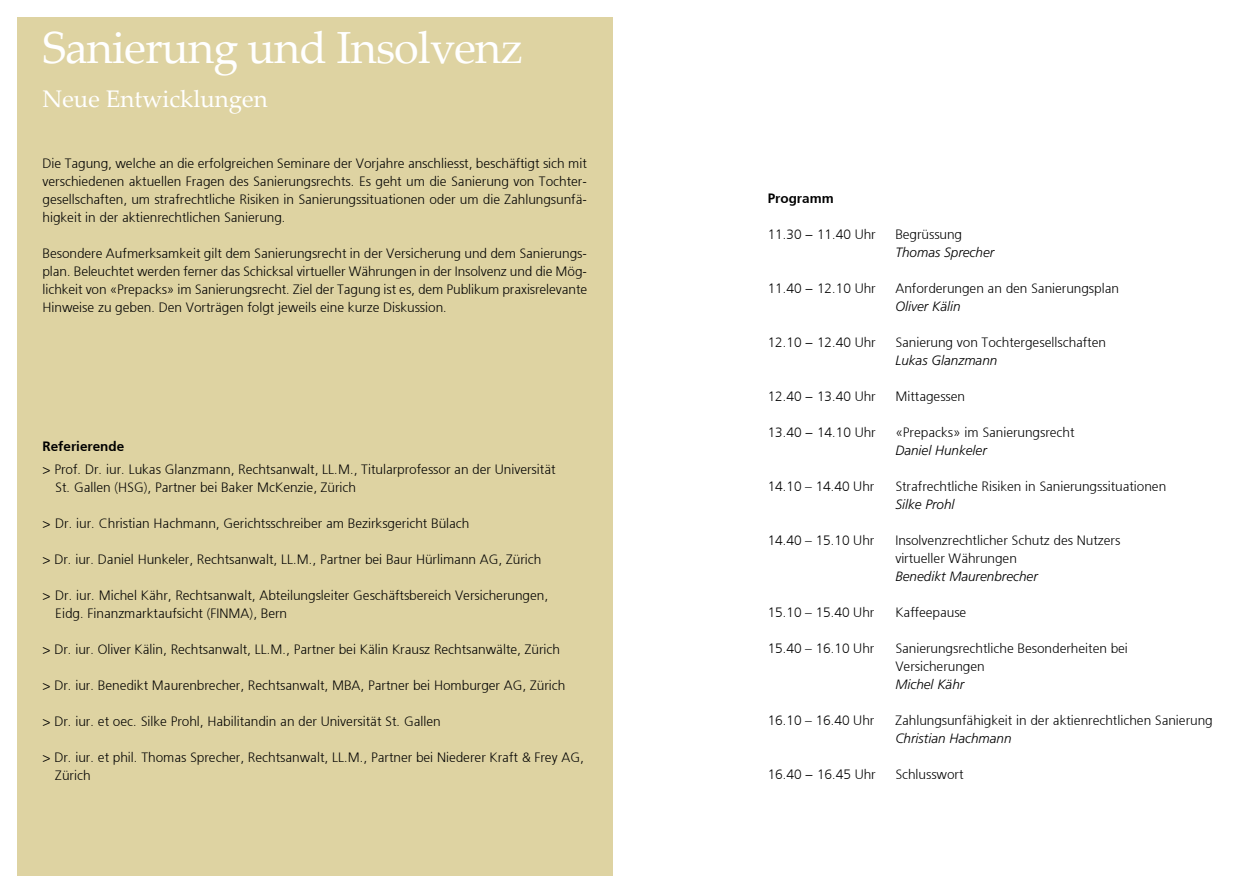
<style>
.page{position:relative;width:1259px;height:893px;background:#fff}
.page>*{position:absolute;margin:0;border:0;box-sizing:border-box;transform-origin:0 0}
.t1{font:45px "Palatino Linotype";letter-spacing:-.02em;color:#fff}
.t2{font:24px "Palatino Linotype";color:#fff}
.t3{font:300 13.5px/18px "Frutiger 45";color:#000}
.t4{font:italic 300 13.5px "Frutiger LT Std";color:#000}
.t5{font:300 13.5px "Frutiger 45";color:#000}
</style>
<div class="page">
<div style="left:17px;top:17px;width:595px;height:859px;background:#ded3a2"></div>
<h1 class="t1" style="left:43px;top:15px;width:482px">Sanierung und Insolvenz</h1>
<h2 class="t2" style="left:43px;top:82px;width:227px">Neue Entwicklungen</h2>
<p class="t3" style="left:43px;top:154px;width:546px;text-align:justify">Die Tagung, welche an die erfolgreichen Seminare der Vorjahre anschliesst, beschäftigt sich mit verschiedenen aktuellen Fragen des Sanierungsrechts. Es geht um die Sanierung von Tochter&shy;gesellschaften, um strafrechtliche Risiken in Sanierungssituationen oder um die Zahlungsunfä&shy;higkeit in der aktienrechtlichen Sanierung.</p>
<p class="t3" style="left:43px;top:244px;width:546px;text-align:justify">Besondere Aufmerksamkeit gilt dem Sanierungsrecht in der Versicherung und dem Sanierungs&shy;plan. Beleuchtet werden ferner das Schicksal virtueller Währungen in der Insolvenz und die Mög&shy;lichkeit von «Prepacks» im Sanierungsrecht. Ziel der Tagung ist es, dem Publikum praxisrelevante Hinweise zu geben. Den Vorträgen folgt jeweils eine kurze Diskussion.</p>
<p class="t5" style="left:43px;top:439px;width:83px">Referierende</p>
<p class="t3" style="left:55px;top:460px;width:502px;text-indent:-13px">&gt; Prof. Dr. iur. Lukas Glanzmann, Rechtsanwalt, LL.M., Titularprofessor an der Universität<br>St. Gallen (HSG), Partner bei Baker McKenzie, Zürich</p>
<p class="t3" style="left:43px;top:514px;width:428px">&gt; Dr. iur. Christian Hachmann, Gerichtsschreiber am Bezirksgericht Bülach</p>
<p class="t3" style="left:43px;top:550px;width:500px">&gt; Dr. iur. Daniel Hunkeler, Rechtsanwalt, LL.M., Partner bei Baur Hürlimann AG, Zürich</p>
<p class="t3" style="left:55px;top:586px;width:494px;text-indent:-13px">&gt; Dr. iur. Michel Kähr, Rechtsanwalt, Abteilungsleiter Geschäftsbereich Versicherungen,<br>Eidg. Finanzmarktaufsicht (FINMA), Bern</p>
<p class="t3" style="left:43px;top:640px;width:519px">&gt; Dr. iur. Oliver Kälin, Rechtsanwalt, LL.M., Partner bei Kälin Krausz Rechtsanwälte, Zürich</p>
<p class="t3" style="left:43px;top:676px;width:524px">&gt; Dr. iur. Benedikt Maurenbrecher, Rechtsanwalt, MBA, Partner bei Homburger AG, Zürich</p>
<p class="t3" style="left:43px;top:712px;width:400px">&gt; Dr. iur. et oec. Silke Prohl, Habilitandin an der Universität St. Gallen</p>
<p class="t3" style="left:55px;top:748px;width:530px;text-indent:-13px">&gt; Dr. iur. et phil. Thomas Sprecher, Rechtsanwalt, LL.M., Partner bei Niederer Kraft &amp; Frey AG,<br>Zürich</p>
<p class="t5" style="left:767px;top:190px;width:68px">Programm</p>
<p class="t3" style="left:767px;top:225px;width:109px">11.30 − 11.40 Uhr</p>
<p class="t3" style="left:895px;top:225px;width:68px">Begrüssung</p>
<p class="t4" style="left:895px;top:244px;width:101px">Thomas Sprecher</p>
<p class="t3" style="left:767px;top:279px;width:109px">11.40 − 12.10 Uhr</p>
<p class="t3" style="left:895px;top:279px;width:225px">Anforderungen an den Sanierungsplan</p>
<p class="t4" style="left:895px;top:298px;width:67px">Oliver Kälin</p>
<p class="t3" style="left:767px;top:333px;width:109px">12.10 − 12.40 Uhr</p>
<p class="t3" style="left:895px;top:333px;width:212px">Sanierung von Tochtergesellschaften</p>
<p class="t4" style="left:895px;top:352px;width:104px">Lukas Glanzmann</p>
<p class="t3" style="left:767px;top:387px;width:109px">12.40 − 13.40 Uhr</p>
<p class="t3" style="left:895px;top:387px;width:71px">Mittagessen</p>
<p class="t3" style="left:767px;top:423px;width:109px">13.40 − 14.10 Uhr</p>
<p class="t3" style="left:895px;top:423px;width:181px">«Prepacks» im Sanierungsrecht</p>
<p class="t4" style="left:895px;top:442px;width:93px">Daniel Hunkeler</p>
<p class="t3" style="left:767px;top:477px;width:108px">14.10 – 14.40 Uhr</p>
<p class="t3" style="left:895px;top:477px;width:272px">Strafrechtliche Risiken in Sanierungssituationen</p>
<p class="t4" style="left:895px;top:496px;width:61px">Silke Prohl</p>
<p class="t3" style="left:767px;top:531px;width:108px">14.40 – 15.10 Uhr</p>
<p class="t3" style="left:895px;top:531px;width:226px">Insolvenzrechtlicher Schutz des Nutzers virtueller Währungen</p>
<p class="t4" style="left:895px;top:568px;width:144px">Benedikt Maurenbrecher</p>
<p class="t3" style="left:767px;top:603px;width:108px">15.10 – 15.40 Uhr</p>
<p class="t3" style="left:895px;top:603px;width:73px">Kaffeepause</p>
<p class="t3" style="left:767px;top:639px;width:108px">15.40 – 16.10 Uhr</p>
<p class="t3" style="left:895px;top:639px;width:234px">Sanierungsrechtliche Besonderheiten bei<br>Versicherungen</p>
<p class="t4" style="left:895px;top:676px;width:70px">Michel Kähr</p>
<p class="t3" style="left:767px;top:711px;width:108px">16.10 – 16.40 Uhr</p>
<p class="t3" style="left:895px;top:711px;width:319px">Zahlungsunfähigkeit in der aktienrechtlichen Sanierung</p>
<p class="t4" style="left:895px;top:730px;width:118px">Christian Hachmann</p>
<p class="t3" style="left:767px;top:765px;width:109px">16.40 − 16.45 Uhr</p>
<p class="t3" style="left:895px;top:765px;width:70px">Schlusswort</p>
</div>
